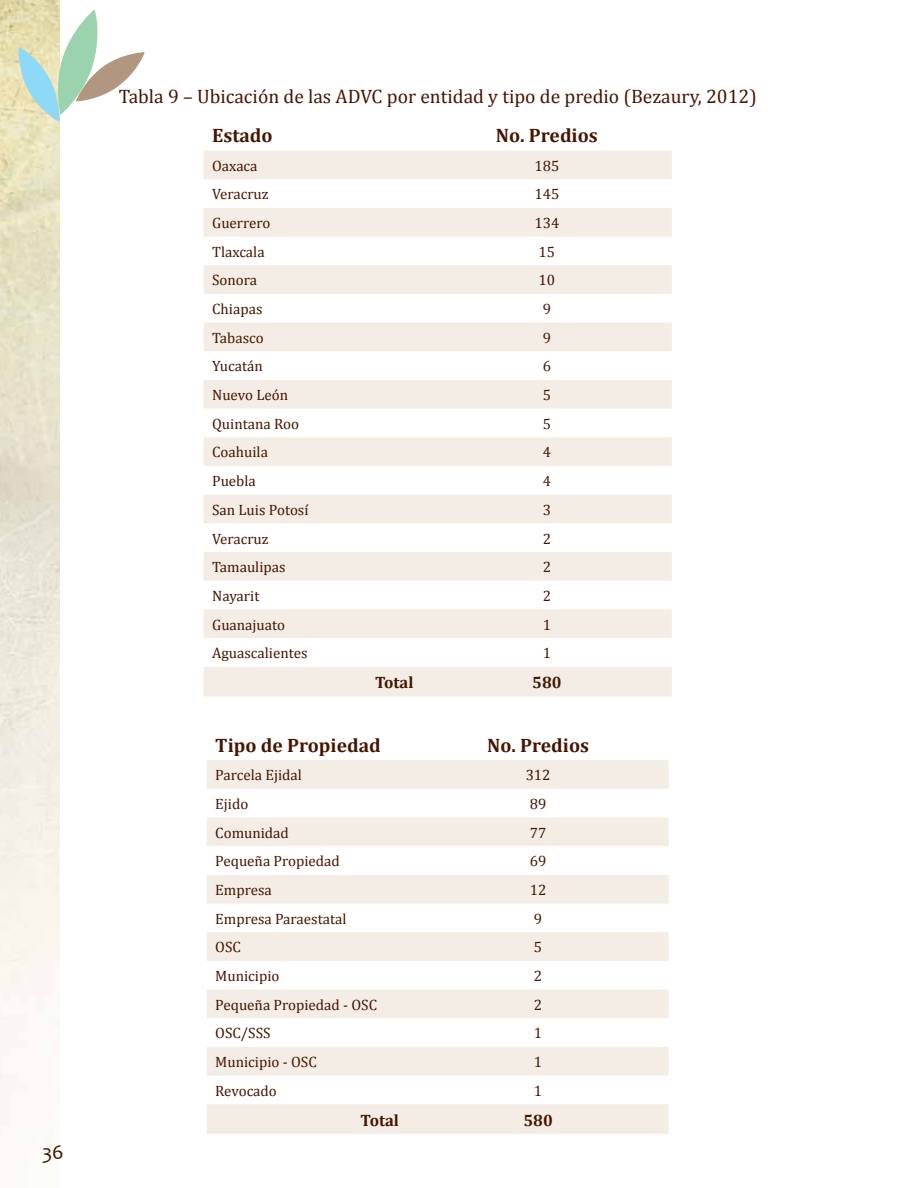
<style>
.page{position:relative;width:918px;height:1188px;background:#fff}
.page>*{position:absolute;margin:0;border:0;box-sizing:border-box;transform-origin:0 0}
.t1{font:21px "Candara";color:#471500}
.t2{font:19.5px "Cambria";color:#471500}
.t3{font:700 19.5px "Cambria";color:#471500}
.t4{font:700 16.5px "Cambria";color:#471500}
.t5{font:15px "Cambria";color:#471500}
</style>
<div class="page">
<img style="left:0;top:0;width:60px;height:1135px">
<svg style="left:17px;top:9px;width:128px;height:113px"></svg>
<svg style="left:204px;top:151px;width:468px;height:546px;fill:#f3ede5"></svg>
<svg style="left:207px;top:760px;width:462px;height:374px;fill:#f3ede5"></svg>
<h1 class="t1" style="left:42px;top:1139px;width:23px">36</h1>
<h2 class="t2" style="left:119px;top:85px;width:640px">Tabla 9 – Ubicación de las ADVC por entidad y tipo de predio (Bezaury, 2012)</h2>
<h2 class="t3" style="left:212px;top:122px;width:62px">Estado</h2>
<h2 class="t3" style="left:496px;top:122px;width:103px">No. Predios</h2>
<p class="t5" style="left:212px;top:157px;width:47px">Oaxaca</p>
<p class="t5" style="left:534px;top:157px;width:26px">185</p>
<p class="t5" style="left:212px;top:185px;width:58px">Veracruz</p>
<p class="t5" style="left:534px;top:185px;width:26px">145</p>
<p class="t5" style="left:212px;top:214px;width:60px">Guerrero</p>
<p class="t5" style="left:534px;top:214px;width:26px">134</p>
<p class="t5" style="left:212px;top:243px;width:54px">Tlaxcala</p>
<p class="t5" style="left:539px;top:243px;width:18px">15</p>
<p class="t5" style="left:212px;top:271px;width:47px">Sonora</p>
<p class="t5" style="left:539px;top:271px;width:18px">10</p>
<p class="t5" style="left:212px;top:300px;width:52px">Chiapas</p>
<p class="t5" style="left:543px;top:300px;width:10px">9</p>
<p class="t5" style="left:212px;top:329px;width:53px">Tabasco</p>
<p class="t5" style="left:543px;top:329px;width:10px">9</p>
<p class="t5" style="left:212px;top:358px;width:52px">Yucatán</p>
<p class="t5" style="left:543px;top:358px;width:10px">6</p>
<p class="t5" style="left:212px;top:386px;width:77px">Nuevo León</p>
<p class="t5" style="left:543px;top:386px;width:10px">5</p>
<p class="t5" style="left:212px;top:415px;width:88px">Quintana Roo</p>
<p class="t5" style="left:543px;top:415px;width:10px">5</p>
<p class="t5" style="left:212px;top:444px;width:57px">Coahuila</p>
<p class="t5" style="left:543px;top:444px;width:10px">4</p>
<p class="t5" style="left:212px;top:472px;width:45px">Puebla</p>
<p class="t5" style="left:543px;top:472px;width:10px">4</p>
<p class="t5" style="left:212px;top:501px;width:98px">San Luis Potosí</p>
<p class="t5" style="left:543px;top:501px;width:10px">3</p>
<p class="t5" style="left:212px;top:530px;width:58px">Veracruz</p>
<p class="t5" style="left:543px;top:530px;width:10px">2</p>
<p class="t5" style="left:212px;top:558px;width:75px">Tamaulipas</p>
<p class="t5" style="left:543px;top:558px;width:10px">2</p>
<p class="t5" style="left:212px;top:587px;width:49px">Nayarit</p>
<p class="t5" style="left:543px;top:587px;width:10px">2</p>
<p class="t5" style="left:212px;top:616px;width:74px">Guanajuato</p>
<p class="t5" style="left:543px;top:616px;width:10px">1</p>
<p class="t5" style="left:212px;top:644px;width:97px">Aguascalientes</p>
<p class="t5" style="left:543px;top:644px;width:10px">1</p>
<p class="t4" style="left:375px;top:671px;width:40px">Total</p>
<p class="t4" style="left:532px;top:671px;width:31px">580</p>
<h2 class="t3" style="left:215px;top:731px;width:167px">Tipo de Propiedad</h2>
<h2 class="t3" style="left:487px;top:731px;width:103px">No. Predios</h2>
<p class="t5" style="left:215px;top:766px;width:88px">Parcela Ejidal</p>
<p class="t5" style="left:526px;top:766px;width:26px">312</p>
<p class="t5" style="left:215px;top:795px;width:35px">Ejido</p>
<p class="t5" style="left:530px;top:795px;width:18px">89</p>
<p class="t5" style="left:215px;top:824px;width:75px">Comunidad</p>
<p class="t5" style="left:530px;top:824px;width:18px">77</p>
<p class="t5" style="left:215px;top:852px;width:126px">Pequeña Propiedad</p>
<p class="t5" style="left:530px;top:852px;width:18px">69</p>
<p class="t5" style="left:215px;top:881px;width:58px">Empresa</p>
<p class="t5" style="left:530px;top:881px;width:18px">12</p>
<p class="t5" style="left:215px;top:910px;width:133px">Empresa Paraestatal</p>
<p class="t5" style="left:534px;top:910px;width:10px">9</p>
<p class="t5" style="left:215px;top:938px;width:27px">OSC</p>
<p class="t5" style="left:534px;top:938px;width:10px">5</p>
<p class="t5" style="left:215px;top:967px;width:66px">Municipio</p>
<p class="t5" style="left:534px;top:967px;width:10px">2</p>
<p class="t5" style="left:215px;top:996px;width:163px">Pequeña Propiedad - OSC</p>
<p class="t5" style="left:534px;top:996px;width:10px">2</p>
<p class="t5" style="left:215px;top:1024px;width:57px">OSC/SSS</p>
<p class="t5" style="left:534px;top:1024px;width:10px">1</p>
<p class="t5" style="left:215px;top:1053px;width:103px">Municipio - OSC</p>
<p class="t5" style="left:534px;top:1053px;width:10px">1</p>
<p class="t5" style="left:215px;top:1082px;width:63px">Revocado</p>
<p class="t5" style="left:534px;top:1082px;width:10px">1</p>
<p class="t4" style="left:361px;top:1108px;width:40px">Total</p>
<p class="t4" style="left:523px;top:1108px;width:31px">580</p>
</div>
